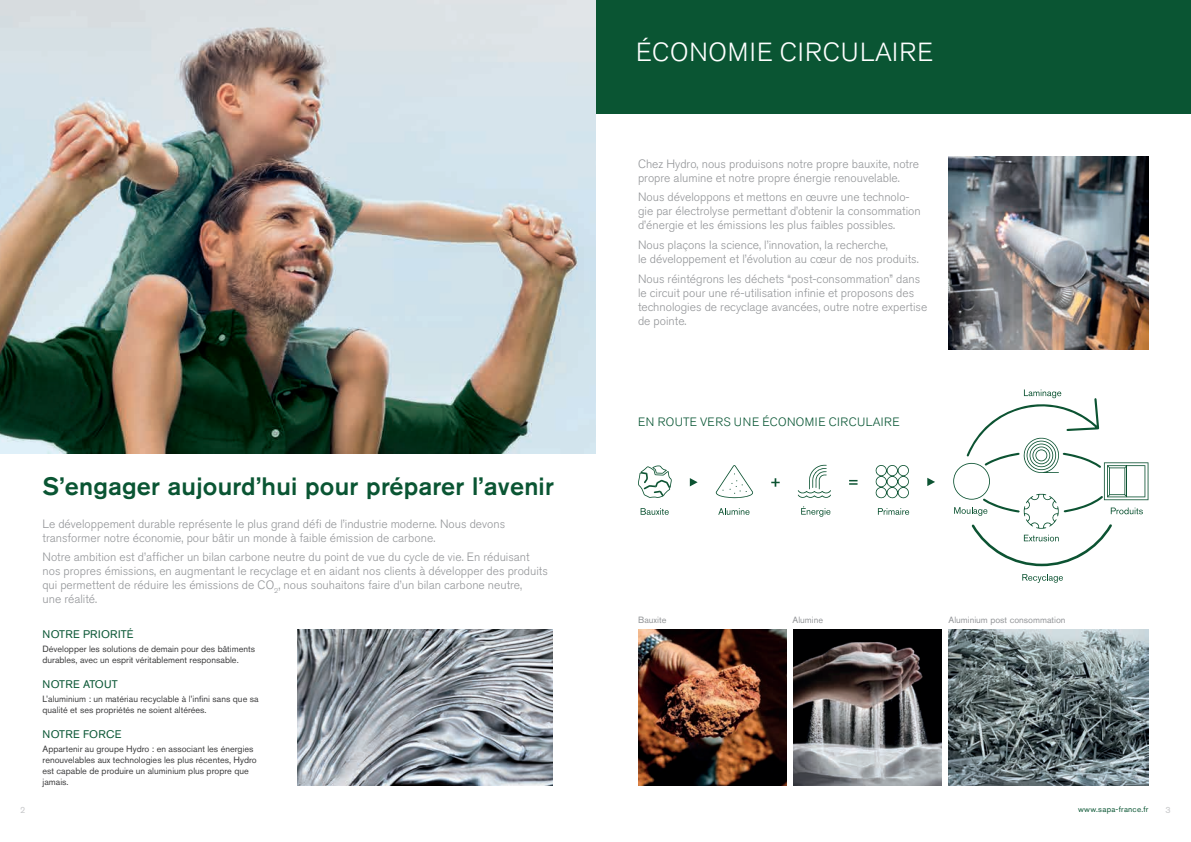
<style>
.page{position:relative;width:1191px;height:842px;background:#fff}
.page>*{position:absolute;margin:0;border:0;box-sizing:border-box;transform-origin:0 0}
.t1{font:300 26px "Akzidenz Grotesk Pro";letter-spacing:.03em;color:#fff}
.t2{font:500 25px "Akzidenz Grotesk Pro";letter-spacing:.01em;color:#0a5533}
.t3{font:300 12px/14px "Akzidenz Grotesk Pro";color:#939598}
.t4{font:300 12px "Akzidenz Grotesk Pro";letter-spacing:.03em;color:#095634}
.t5{font:11px "Akzidenz Grotesk Pro";letter-spacing:.03em;color:#095634}
.t6{font:11px "Akzidenz Grotesk Pro";letter-spacing:.01em;color:#095634}
.t7{font:9px/11px "Akzidenz Grotesk Pro";color:#3e3e3f}
.t8{font:9px "Akzidenz Grotesk Pro";color:#939598}
.t9{font:9px "Akzidenz Grotesk Pro";color:#c7c8ca}
.t10{font:8px "Akzidenz Grotesk Pro";letter-spacing:.03em;color:#0a5533}
</style>
<div class="page">
<div style="left:595px;top:0;width:596px;height:113px;background:#0a5533"></div>
<svg style="left:690px;top:478px;width:7px;height:8px"></svg>
<svg style="left:927px;top:478px;width:8px;height:8px"></svg>
<svg style="left:771px;top:478px;width:8px;height:9px"></svg>
<svg style="left:849px;top:480px;width:8px;height:5px"></svg>
<svg style="left:638px;top:465px;width:34px;height:33px"></svg>
<svg style="left:640px;top:508px;width:29px;height:7px"></svg>
<svg style="left:715px;top:465px;width:38px;height:33px"></svg>
<svg style="left:718px;top:508px;width:31px;height:7px"></svg>
<svg style="left:797px;top:465px;width:34px;height:33px"></svg>
<svg style="left:801px;top:506px;width:29px;height:11px"></svg>
<svg style="left:875px;top:465px;width:34px;height:34px"></svg>
<svg style="left:878px;top:508px;width:31px;height:7px"></svg>
<svg style="left:1022px;top:574px;width:41px;height:9px"></svg>
<svg style="left:953px;top:389px;width:195px;height:177px"></svg>
<img style="left:0;top:0;width:595px;height:454px">
<img style="left:298px;top:629px;width:255px;height:156px">
<img style="left:948px;top:157px;width:200px;height:192px">
<img style="left:948px;top:629px;width:200px;height:156px">
<img style="left:793px;top:629px;width:148px;height:156px">
<img style="left:638px;top:629px;width:148px;height:156px">
<h1 class="t1" style="left:636px;top:35px;width:299px">ÉCONOMIE CIRCULAIRE</h1>
<p class="t3" style="left:638px;top:156px;width:283px">Chez Hydro, nous produisons notre propre bauxite, notre propre alumine et notre propre énergie renouvelable.</p>
<p class="t3" style="left:638px;top:190px;width:284px">Nous développons et mettons en œuvre une technolo&shy;gie par électrolyse permettant d’obtenir la consommation d’énergie et les émissions les plus faibles possibles.</p>
<p class="t3" style="left:638px;top:238px;width:282px">Nous plaçons la science, l’innovation, la recherche,<br>le développement et l’évolution au cœur de nos produits.</p>
<p class="t3" style="left:638px;top:272px;width:291px">Nous réintégrons les déchets “post-consommation” dans le circuit pour une ré-utilisation infinie et proposons des technologies de recyclage avancées, outre notre expertise de pointe.</p>
<h2 class="t2" style="left:43px;top:470px;width:513px">S’engager aujourd’hui pour préparer l’avenir</h2>
<p class="t3" style="left:43px;top:516px;width:464px">Le développement durable représente le plus grand défi de l’industrie moderne. Nous devons transformer notre économie, pour bâtir un monde à faible émission de carbone.</p>
<p class="t3" style="left:43px;top:550px;width:507px">Notre ambition est d’afficher un bilan carbone neutre du point de vue du cycle de vie. En réduisant nos propres émissions, en augmentant le recyclage et en aidant nos clients à développer des produits qui permettent de réduire les émissions de CO<sub>2</sub>, nous souhaitons faire d’un bilan carbone neutre,<br>une réalité.</p>
<p class="t5" style="left:43px;top:627px;width:92px">NOTRE PRIORITÉ</p>
<p class="t7" style="left:43px;top:643px;width:214px">Développer les solutions de demain pour des bâtiments durables, avec un esprit véritablement responsable.</p>
<p class="t6" style="left:43px;top:677px;width:77px">NOTRE ATOUT</p>
<p class="t7" style="left:43px;top:693px;width:218px">L’aluminium : un matériau recyclable à l’infini sans que sa qualité et ses propriétés ne soient altérées.</p>
<p class="t5" style="left:43px;top:727px;width:80px">NOTRE FORCE</p>
<p class="t7" style="left:43px;top:744px;width:216px">Appartenir au groupe Hydro : en associant les énergies renouvelables aux technologies les plus récentes, Hydro est capable de produire un aluminium plus propre que jamais.</p>
<p class="t4" style="left:638px;top:414px;width:263px">EN ROUTE VERS UNE ÉCONOMIE CIRCULAIRE</p>
<p class="t8" style="left:638px;top:614px;width:30px">Bauxite</p>
<p class="t8" style="left:792px;top:614px;width:32px">Alumine</p>
<p class="t8" style="left:948px;top:614px;width:119px">Aluminium post consommation</p>
<p class="t9" style="left:20px;top:804px;width:7px">2</p>
<p class="t10" style="left:1078px;top:804px;width:72px">www.sapa-france.fr</p>
<p class="t9" style="left:1165px;top:804px;width:7px">3</p>
</div>
